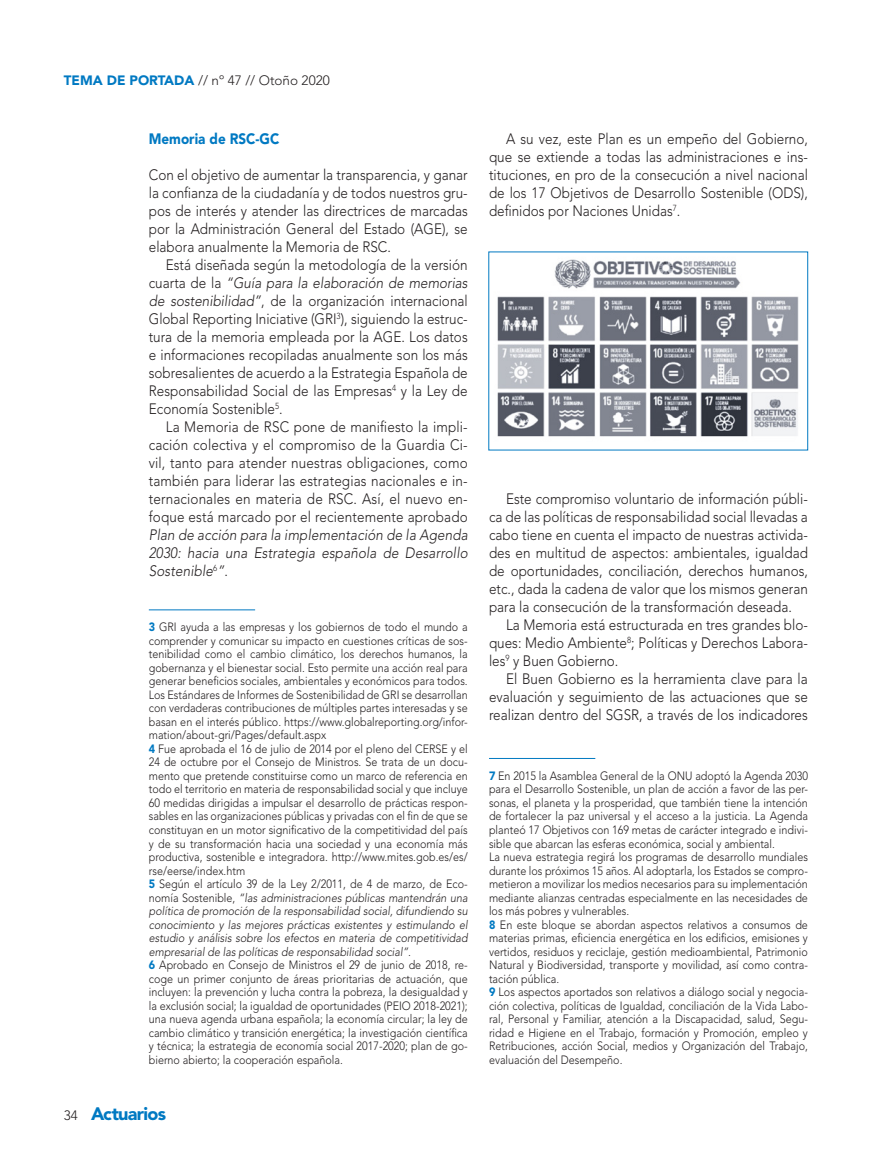
<style>
.page{position:relative;width:893px;height:1170px;background:#fff}
.page>*{position:absolute;margin:0;border:0;box-sizing:border-box;transform-origin:0 0}
.t1{font:900 18px "Avenir LT Std";letter-spacing:-.04em;color:#0079c2}
.t2{font:300 15px/18px "Avenir LT Std";color:#231f20;text-align:justify;scale:.9 1}
.t3{font:italic 300 15px/18px "Avenir LT Std";letter-spacing:.01em;color:#231f20;text-align:justify;scale:.9 1}
.t4{font:900 15px "Avenir LT Std";color:#0079c2;scale:.9 1}
.t5{font:300 13.5px "Avenir LT Std";color:#231f20}
.t6{font:300 12px/13.5px "Avenir LT Std";color:#231f20;scale:.9 1}
.s1{font-weight:900;color:#0079c2}
.s2{font-style:italic}
.s3{font-style:normal}
.s4{font-weight:300;font-size:13.5px;color:#231f20}
</style>
<div class="page">
<hr style="left:149px;top:609px;width:106px;height:1px;background:#0079c2">
<hr style="left:489px;top:758px;width:106px;height:1px;background:#0079c2">
<img style="left:497px;top:259px;width:302px;height:178px">
<p class="t5" style="left:64px;top:72px;width:267px"><span class="s1">TEMA DE PORTADA</span> // nº 47 // Otoño 2020</p>
<p class="t4" style="left:149px;top:130px;width:146px">Memoria de RSC-GC</p>
<p class="t2" style="left:149px;top:166px;width:356px">Con el objetivo de aumentar la transparencia, y ganar la confianza de la ciudadanía y de todos nuestros gru&shy;pos de interés y atender las directrices de marcadas por la Administración General del Estado (AGE), se elabora anualmente la Memoria de RSC.</p>
<p class="t2" style="left:149px;top:256px;width:356px;text-indent:17px">Está diseñada según la metodología de la versión cuarta de la <span class="s2">“Guía para la elaboración de memorias de sostenibilidad”</span>, de la organización internacional Global Reporting Iniciative (GRI<sup>3</sup>), siguiendo la estruc&shy;tura de la memoria empleada por la AGE. Los datos e informaciones recopiladas anualmente son los más sobresalientes de acuerdo a la Estrategia Española de Responsabilidad Social de las Empresas<sup>4</sup> y la Ley de Economía Sostenible<sup>5</sup>.</p>
<p class="t2" style="left:149px;top:418px;width:356px;text-indent:17px">La Memoria de RSC pone de manifiesto la impli&shy;cación colectiva y el compromiso de la Guardia Ci&shy;vil, tanto para atender nuestras obligaciones, como también para liderar las estrategias nacionales e in&shy;ternacionales en materia de RSC. Así, el nuevo en&shy;foque está marcado por el recientemente aprobado</p>
<p class="t3" style="left:149px;top:526px;width:356px">Plan de acción para la implementación de la Agenda 2030: hacia una Estrategia española de Desarrollo Sostenible<sup>6</sup>”<span class="s3">.</span></p>
<p class="t6" style="left:149px;top:620px;width:356px"><span class="s1">3</span> GRI ayuda a las empresas y los gobiernos de todo el mundo a comprender y comunicar su impacto en cuestiones críticas de sos&shy;tenibilidad como el cambio climático, los derechos humanos, la gobernanza y el bienestar social. Esto permite una acción real para generar beneficios sociales, ambientales y económicos para todos.<br>Los Estándares de Informes de Sostenibilidad de GRI se desarrollan con verdaderas contribuciones de múltiples partes interesadas y se basan en el interés público. https://www.globalreporting.org/infor&shy;mation/about-gri/Pages/default.aspx<br><span class="s1">4</span> Fue aprobada el 16 de julio de 2014 por el pleno del CERSE y el 24 de octubre por el Consejo de Ministros. Se trata de un docu&shy;mento que pretende constituirse como un marco de referencia en todo el territorio en materia de responsabilidad social y que incluye 60 medidas dirigidas a impulsar el desarrollo de prácticas respon&shy;sables en las organizaciones públicas y privadas con el fin de que se constituyan en un motor significativo de la competitividad del país y de su transformación hacia una sociedad y una economía más productiva, sostenible e integradora. http://www.mites.gob.es/es/ rse/eerse/index.htm<br><span class="s1">5</span> Según el artículo 39 de la Ley 2/2011, de 4 de marzo, de Eco&shy;nomía Sostenible, <span class="s2">“las administraciones públicas mantendrán una política de promoción de la responsabilidad social, difundiendo su conocimiento y las mejores prácticas existentes y estimulando el estudio y análisis sobre los efectos en materia de competitividad empresarial de las políticas de responsabilidad social”.<br></span><span class="s1">6</span> Aprobado en Consejo de Ministros el 29 de junio de 2018, re&shy;coge un primer conjunto de áreas prioritarias de actuación, que incluyen: la prevención y lucha contra la pobreza, la desigualdad y la exclusión social; la igualdad de oportunidades (PEIO 2018-2021); una nueva agenda urbana española; la economía circular; la ley de cambio climático y transición energética; la investigación científica y técnica; la estrategia de economía social 2017-2020; plan de go&shy;bierno abierto; la cooperación española.</p>
<h1 class="t1" style="left:64px;top:1102px;width:104px"><span class="s4">34</span> Actuarios</h1>
<p class="t2" style="left:489px;top:130px;width:356px;text-indent:17px">A su vez, este Plan es un empeño del Gobierno, que se extiende a todas las administraciones e ins&shy;tituciones, en pro de la consecución a nivel nacional de los 17 Objetivos de Desarrollo Sostenible (ODS), definidos por Naciones Unidas<sup>7</sup>.</p>
<p class="t2" style="left:489px;top:490px;width:356px;text-indent:17px">Este compromiso voluntario de información públi&shy;ca de las políticas de responsabilidad social llevadas a cabo tiene en cuenta el impacto de nuestras activida&shy;des en multitud de aspectos: ambientales, igualdad de oportunidades, conciliación, derechos humanos, etc., dada la cadena de valor que los mismos generan para la consecución de la transformación deseada.</p>
<p class="t2" style="left:489px;top:616px;width:356px;text-indent:17px">La Memoria está estructurada en tres grandes blo&shy;ques: Medio Ambiente<sup>8</sup>; Políticas y Derechos Labora&shy;les<sup>9</sup> y Buen Gobierno.</p>
<p class="t2" style="left:489px;top:670px;width:356px;text-indent:17px">El Buen Gobierno es la herramienta clave para la evaluación y seguimiento de las actuaciones que se realizan dentro del SGSR, a través de los indicadores</p>
<p class="t6" style="left:489px;top:769px;width:356px"><span class="s1">7</span> En 2015 la Asamblea General de la ONU adoptó la Agenda 2030 para el Desarrollo Sostenible, un plan de acción a favor de las per&shy;sonas, el planeta y la prosperidad, que también tiene la intención de fortalecer la paz universal y el acceso a la justicia. La Agenda planteó 17 Objetivos con 169 metas de carácter integrado e indivi&shy;sible que abarcan las esferas económica, social y ambiental.<br>La nueva estrategia regirá los programas de desarrollo mundiales durante los próximos 15 años. Al adoptarla, los Estados se compro&shy;metieron a movilizar los medios necesarios para su implementación mediante alianzas centradas especialmente en las necesidades de los más pobres y vulnerables.<br><span class="s1">8</span> En este bloque se abordan aspectos relativos a consumos de materias primas, eficiencia energética en los edificios, emisiones y vertidos, residuos y reciclaje, gestión medioambiental, Patrimonio Natural y Biodiversidad, transporte y movilidad, así como contra&shy;tación pública.<br><span class="s1">9</span> Los aspectos aportados son relativos a diálogo social y negocia&shy;ción colectiva, políticas de Igualdad, conciliación de la Vida Labo&shy;ral, Personal y Familiar, atención a la Discapacidad, salud, Segu&shy;ridad e Higiene en el Trabajo, formación y Promoción, empleo y Retribuciones, acción Social, medios y Organización del Trabajo, evaluación del Desempeño.</p>
</div>
